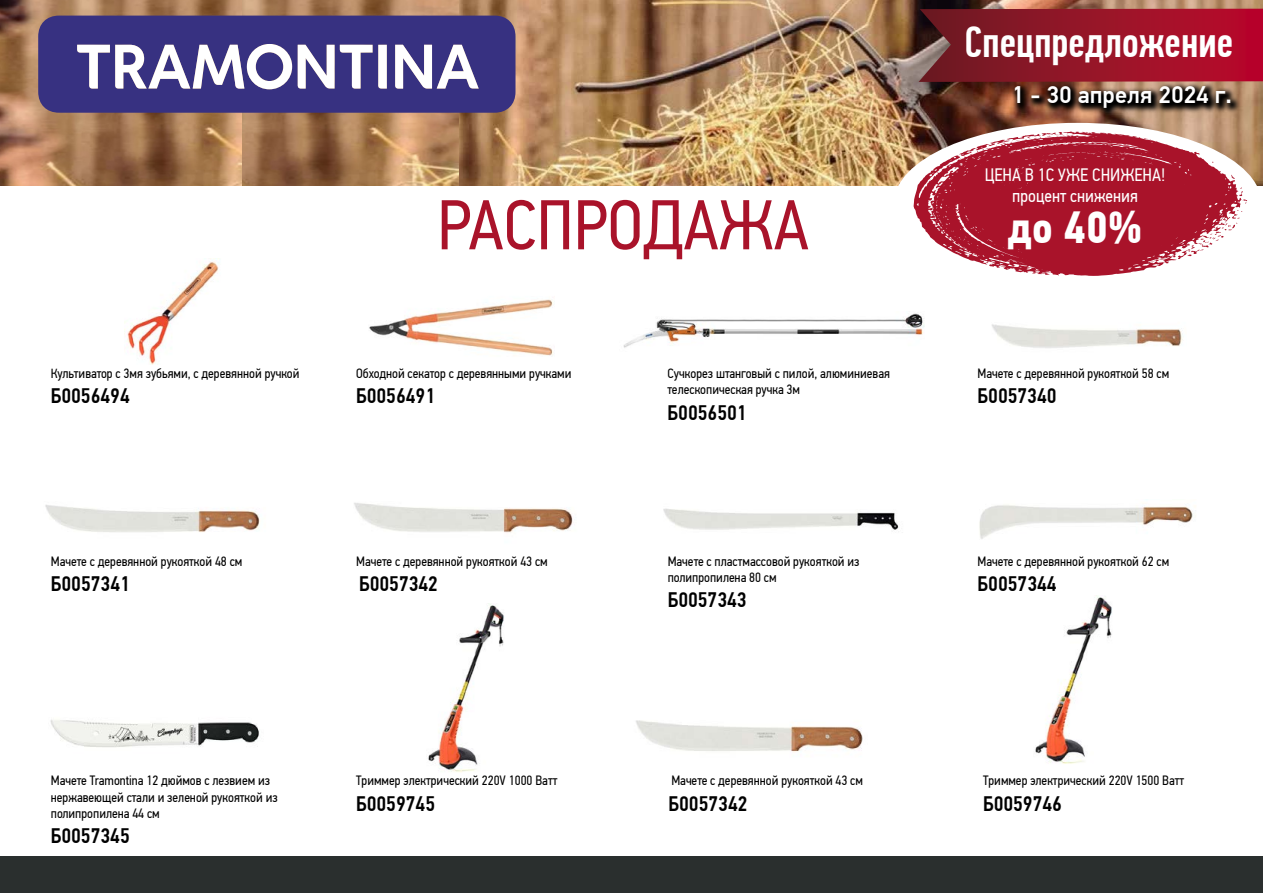
<style>
.page{position:relative;width:1263px;height:893px;background:#fff}
.page>*{position:absolute;margin:0;border:0;box-sizing:border-box;transform-origin:0 0}
.t1{font:70.5px "PF Din Text Cond Pro";color:#a9132a}
.t2{font:700 45px "PF Din Text Cond Pro";color:#fff}
.t3{font:500 43.58px "PF Din Text Comp Pro";color:#fff}
.t4{font:500 24px "PF Din Text Pro";color:#fff}
.t5{font:500 21px "PF Din Text Cond Pro";color:#000}
.t6{font:18px/21.6px "PF Din Text Cond Pro";color:#fff;text-align:center}
.t7{font:13.5px/16.2px "PF Din Text Cond Pro";color:#000}
</style>
<div class="page">
<img style="left:428px;top:604px;width:76px;height:168px">
<img style="left:0;top:0;width:242px;height:186px">
<img style="left:242px;top:0;width:218px;height:186px">
<img style="left:460px;top:0;width:803px;height:186px">
<div style="left:38px;top:16px;width:477px;height:97px;background:#373181"></div>
<svg style="left:77px;top:44px;width:402px;height:45px"></svg>
<div style="left:0;top:856px;width:1263px;height:37px;background:#2a2f2e"></div>
<svg style="left:918px;top:9px;width:345px;height:73px;background:#931629"></svg>
<img style="left:124px;top:262px;width:95px;height:103px">
<img style="left:45px;top:505px;width:215px;height:27px">
<img style="left:50px;top:719px;width:209px;height:29px">
<img style="left:369px;top:299px;width:184px;height:57px">
<img style="left:354px;top:503px;width:219px;height:30px">
<img style="left:623px;top:313px;width:301px;height:35px">
<img style="left:663px;top:508px;width:236px;height:22px">
<img style="left:1035px;top:595px;width:77px;height:169px">
<img style="left:992px;top:324px;width:191px;height:24px">
<img style="left:979px;top:505px;width:214px;height:34px">
<div style="left:894px;top:123px;width:367px;height:162px;background:#fff;border-radius:50%"></div>
<svg style="left:912px;top:132px;width:336px;height:144px;fill:#a9132a"></svg>
<svg style="left:1010px;top:82px;width:231px;height:37px;background:#654837"></svg>
<img style="left:636px;top:720px;width:227px;height:32px">
<h3 class="t3" style="left:964px;top:17px;width:270px">Спецпредложение</h3>
<h3 class="t4" style="left:1012px;top:81px;width:222px">1 - 30 апреля 2024 г.</h3>
<h1 class="t1" style="left:437px;top:183px;width:373px">РАСПРОДАЖА</h1>
<h3 class="t6" style="left:985px;top:164px;width:182px">ЦЕНА В 1С УЖЕ СНИЖЕНА! процент снижения</h3>
<h2 class="t2" style="left:1007px;top:200px;width:137px">до 40%</h2>
<p class="t7" style="left:51px;top:365px;width:250px">Культиватор с 3мя зубьями, с деревянной ручкой</p>
<h3 class="t5" style="left:51px;top:384px;width:81px">Б0056494</h3>
<p class="t7" style="left:356px;top:365px;width:217px">Обходной секатор с деревянными ручками</p>
<h3 class="t5" style="left:356px;top:384px;width:81px">Б0056491</h3>
<p class="t7" style="left:668px;top:365px;width:224px">Сучкорез штанговый с пилой, алюминиевая телескопическая ручка 3м</p>
<h3 class="t5" style="left:668px;top:400px;width:81px">Б0056501</h3>
<p class="t7" style="left:977px;top:365px;width:193px">Мачете с деревянной рукояткой 58 см</p>
<h3 class="t5" style="left:977px;top:384px;width:81px">Б0057340</h3>
<p class="t7" style="left:51px;top:553px;width:193px">Мачете с деревянной рукояткой 48 см</p>
<h3 class="t5" style="left:51px;top:571px;width:81px">Б0057341</h3>
<p class="t7" style="left:356px;top:553px;width:193px">Мачете с деревянной рукояткой 43 см</p>
<h3 class="t5" style="left:359px;top:571px;width:81px">Б0057342</h3>
<p class="t7" style="left:668px;top:553px;width:193px">Мачете с пластмассовой рукояткой из полипропилена 80 см</p>
<h3 class="t5" style="left:668px;top:587px;width:81px">Б0057343</h3>
<p class="t7" style="left:978px;top:553px;width:193px">Мачете с деревянной рукояткой 62 см</p>
<h3 class="t5" style="left:978px;top:571px;width:81px">Б0057344</h3>
<p class="t7" style="left:51px;top:773px;width:228px">Мачете Tramontina 12 дюймов с лезвием из нержавеющей стали и зеленой рукояткой из полипропилена 44 см</p>
<h3 class="t5" style="left:51px;top:823px;width:81px">Б0057345</h3>
<p class="t7" style="left:356px;top:773px;width:203px">Триммер электрический 220V 1000 Ватт</p>
<h3 class="t5" style="left:356px;top:791px;width:81px">Б0059745</h3>
<p class="t7" style="left:671px;top:773px;width:193px">Мачете с деревянной рукояткой 43 см</p>
<h3 class="t5" style="left:668px;top:791px;width:81px">Б0057342</h3>
<p class="t7" style="left:983px;top:773px;width:203px">Триммер электрический 220V 1500 Ватт</p>
<h3 class="t5" style="left:983px;top:791px;width:81px">Б0059746</h3>
</div>
